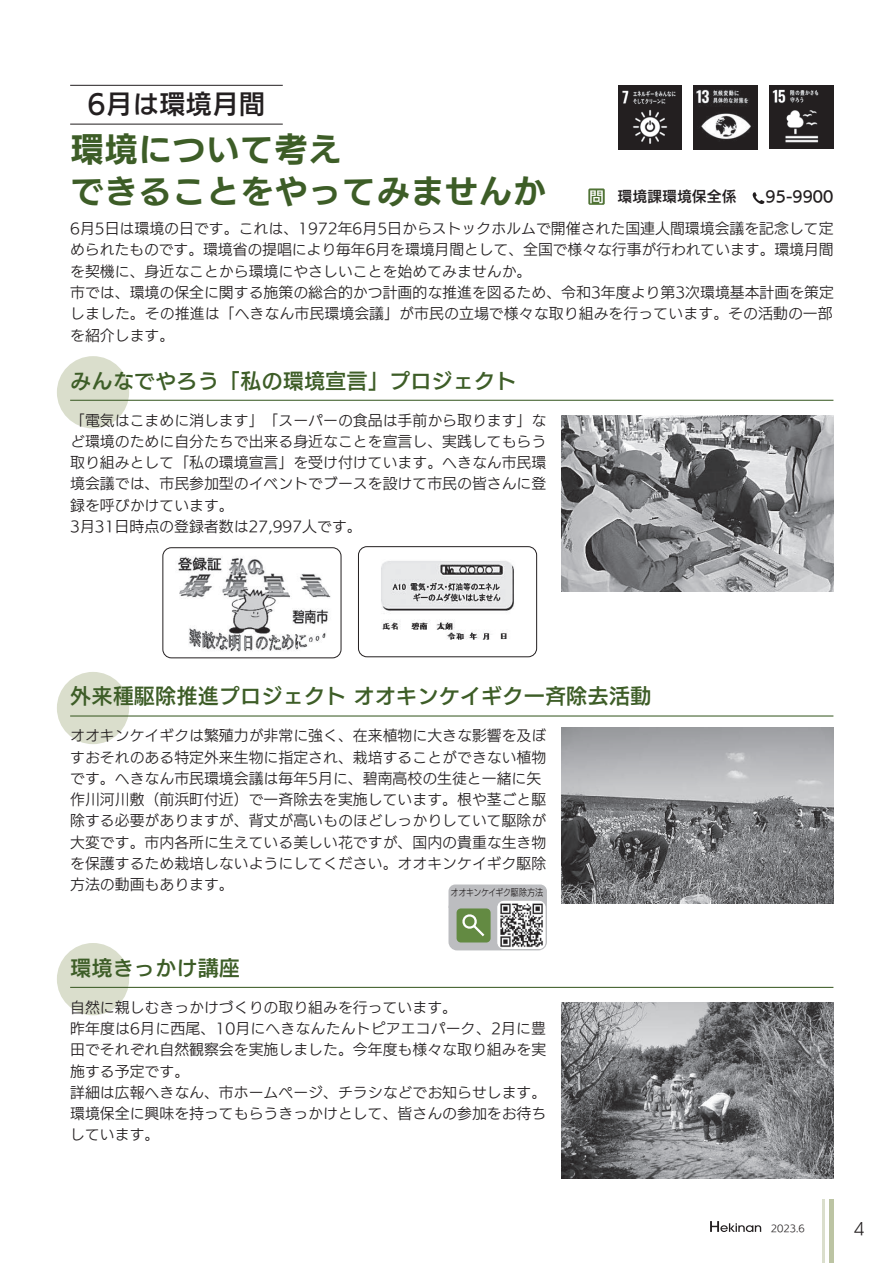
<style>
.page{position:relative;width:893px;height:1263px;background:#fff}
.page>*{position:absolute;margin:0;border:0;box-sizing:border-box;transform-origin:0 0}
.t1{font:34.05px/42.5px "UD Kakugo Small Pr 6 B";color:#3d5d27}
.t2{font:26.55px "UD Kakugo Small Pr 6 DB";color:#231f20}
.t3{font:21.3px "UD Kakugo Small Pr 6 DB";color:#3d5d27}
.t4{font:16.95px "UD Kakugo Small Pr 6 R";color:#231f20}
.t5{font:14.85px/21.3px "UD Kakugo Small Pr 6 R";color:#231f20}
.t6{font:14.85px "UD Kakugo Small Pr 6 N DB";color:#231f20}
.t7{font:9.6px "UD Kakugo Small Pr 6 R";letter-spacing:-.03em;color:#231f20;scale:.84 1}
.t8{font:9.6px "UD Kakugo Small Pr 6 R";letter-spacing:-.03em;color:#231f20}
</style>
<div class="page">
<img style="left:381px;top:561px;width:133px;height:79px">
<div style="left:358px;top:546px;width:179px;height:111px;border:1px solid #231f20;border-radius:9px"></div>
<div style="left:57px;top:356px;width:72px;height:72px;background:#dadecc;border-radius:50%"></div>
<div style="left:57px;top:943px;width:72px;height:72px;background:#dadecc;border-radius:50%"></div>
<div style="left:57px;top:672px;width:72px;height:72px;background:#dadecc;border-radius:50%"></div>
<hr style="left:70px;top:400px;width:763px;height:1px;background:#3d5d27">
<hr style="left:70px;top:715px;width:763px;height:1px;background:#3d5d27">
<hr style="left:70px;top:987px;width:763px;height:1px;background:#3d5d27">
<div style="left:588px;top:188px;width:17px;height:17px;background:#507335;border-radius:2px"></div>
<svg style="left:590px;top:190px;width:13px;height:13px"></svg>
<svg style="left:753px;top:192px;width:11px;height:12px"></svg>
<img style="left:163px;top:548px;width:178px;height:110px">
<div style="left:163px;top:547px;width:178px;height:111px;border:1px solid #231f20;border-radius:9px"></div>
<img style="left:561px;top:415px;width:272px;height:176px">
<img style="left:561px;top:727px;width:272px;height:176px">
<img style="left:561px;top:1002px;width:272px;height:176px">
<hr style="left:70px;top:85px;width:213px;height:1px;background:#231f20">
<hr style="left:70px;top:124px;width:213px;height:1px;background:#231f20">
<img style="left:618px;top:86px;width:64px;height:64px">
<img style="left:694px;top:86px;width:64px;height:64px">
<img style="left:770px;top:85px;width:63px;height:64px">
<div style="left:448px;top:899px;width:99px;height:51px;background:#bcbdc0;border-radius:9px"></div>
<div style="left:457px;top:908px;width:34px;height:34px;background:#638a42;border-radius:4px"></div>
<svg style="left:448px;top:884px;width:99px;height:55px"></svg>
<img style="left:497px;top:901px;width:48px;height:48px">
<svg style="left:710px;top:1221px;width:51px;height:11px"></svg>
<hr style="left:829px;top:1199px;width:4px;height:64px;background:#bcc4a3">
<hr style="left:823px;top:1199px;width:2px;height:64px;background:#dadecc">
<h2 class="t2" style="left:88px;top:90px;width:179px">6月は環境月間</h2>
<h1 class="t1" style="left:70px;top:129px;width:478px">環境について考え<br>できることをやってみませんか</h1>
<p class="t6" style="left:618px;top:188px;width:217px">環境課環境保全係　 95-9900</p>
<p class="t5" style="left:70px;top:218px;width:765px">6月5日は環境の日です。これは、1972年6月5日からストックホルムで開催された国連人間環境会議を記念して定められたものです。環境省の提唱により毎年6月を環境月間として、全国で様々な行事が行われています。環境月間を契機に、身近なことから環境にやさしいことを始めてみませんか。<br>市では、環境の保全に関する施策の総合的かつ計画的な推進を図るため、令和3年度より第3次環境基本計画を策定しました。その推進は「へきなん市民環境会議」が市民の立場で様々な取り組みを行っています。その活動の一部を紹介します。</p>
<h3 class="t3" style="left:70px;top:369px;width:448px">みんなでやろう「私の環境宣言」プロジェクト</h3>
<p class="t5" style="left:70px;top:410px;width:478px">「電気はこまめに消します」「スーパーの食品は手前から取ります」など環境のために自分たちで出来る身近なことを宣言し、実践してもらう取り組みとして「私の環境宣言」を受け付けています。へきなん市民環境会議では、市民参加型のイベントでブースを設けて市民の皆さんに登録を呼びかけています。<br>3月31日時点の登録者数は27,997人です。</p>
<h3 class="t3" style="left:70px;top:685px;width:583px">外来種駆除推進プロジェクト オオキンケイギク一斉除去活動</h3>
<p class="t5" style="left:70px;top:725px;width:478px">オオキンケイギクは繁殖力が非常に強く、在来植物に大きな影響を及ぼすおそれのある特定外来生物に指定され、栽培することができない植物です。へきなん市民環境会議は毎年5月に、碧南高校の生徒と一緒に矢作川河川敷（前浜町付近）で一斉除去を実施しています。根や茎ごと駆除する必要がありますが、背丈が高いものほどしっかりしていて駆除が大変です。市内各所に生えている美しい花ですが、国内の貴重な生き物を保護するため栽培しないようにしてください。オオキンケイギク駆除方法の動画もあります。</p>
<p class="t7" style="left:451px;top:887px;width:112px">オオキンケイギク駆除方法</p>
<h3 class="t3" style="left:70px;top:956px;width:172px">環境きっかけ講座</h3>
<p class="t5" style="left:70px;top:997px;width:478px">自然に親しむきっかけづくりの取り組みを行っています。<br>昨年度は6月に西尾、10月にへきなんたんトピアエコパーク、2月に豊田でそれぞれ自然観察会を実施しました。今年度も様々な取り組みを実施する予定です。<br>詳細は広報へきなん、市ホームページ、チラシなどでお知らせします。環境保全に興味を持ってもらうきっかけとして、皆さんの参加をお待ちしています。</p>
<p class="t8" style="left:771px;top:1223px;width:36px">2023.6</p>
<p class="t4" style="left:853px;top:1220px;width:13px">4</p>
</div>
